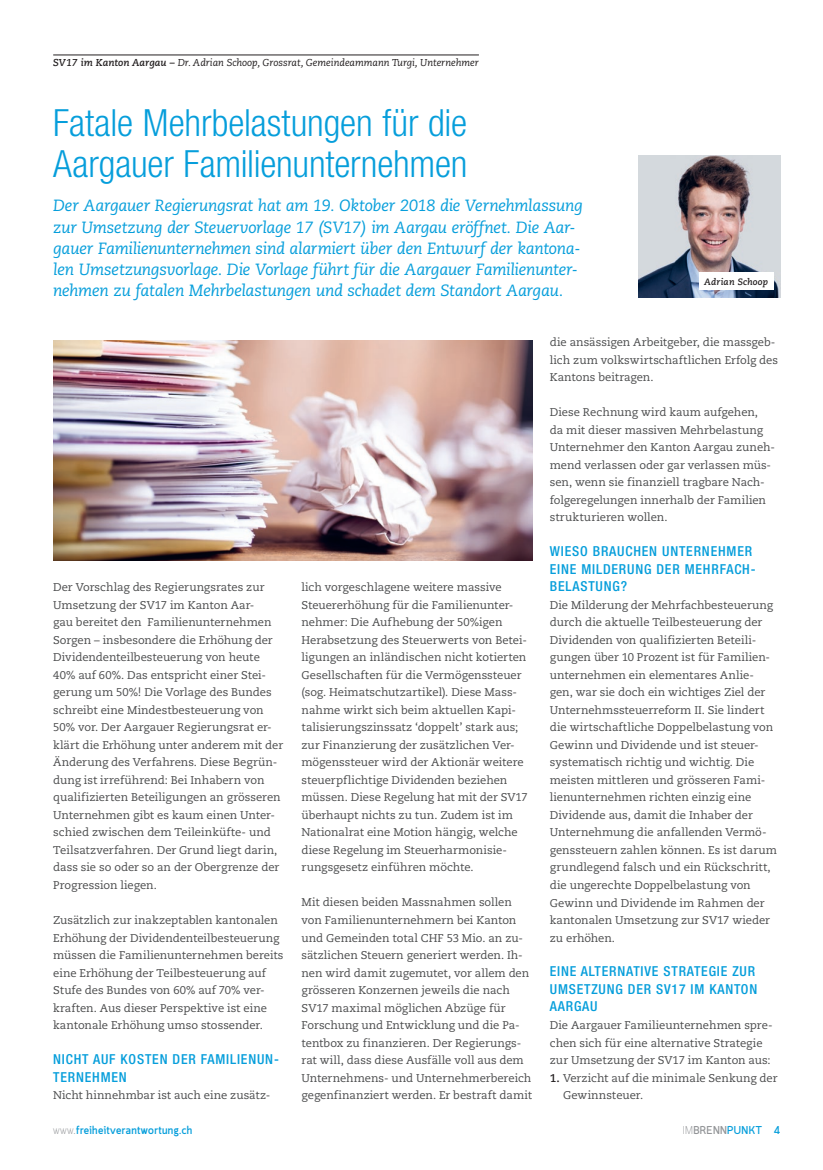
<style>
.page{position:relative;width:823px;height:1170px;background:#fff}
.page>*{position:absolute;margin:0;border:0;box-sizing:border-box;transform-origin:0 0}
.t1{font:300 condensed 37.5px/41.2px "Helvetica Neue LT Std";letter-spacing:-.005em;color:#069edb}
.t2{font:italic 16.25px/21.2px "Caecilia LT Std";letter-spacing:-.02em;color:#069edb}
.t3{font:500 condensed 13.75px/17.5px "Helvetica Neue LT Std";letter-spacing:.06em;color:#069edb}
.t4{font:11.25px/17.5px "Caecilia LT Std";letter-spacing:-.005em;color:#4b4c4d}
.t5{font:700 11.25px "Quark";letter-spacing:.03em;color:#069edb}
.t6{font:italic 10px "Caecilia LT Std";color:#231f20}
.t7{font:italic 700 9.12px "Caecilia LT Std";letter-spacing:.02em;color:#231f20}
.s1{font-weight:700}
.s2{font-weight:700;color:#231f20}
.s3{font-weight:300;color:#939598}
.s4{color:#939598}
</style>
<div class="page">
<hr style="left:53px;top:55px;width:425px;height:1px;background:#231f20">
<img style="left:53px;top:340px;width:478px;height:221px">
<img style="left:638px;top:156px;width:142px;height:142px">
<div style="left:698px;top:272px;width:74px;height:18px;background:#fff"></div>
<p class="t6" style="left:53px;top:57px;width:427px"><span class="s1">SV17 im Kanton Aargau –</span> Dr. Adrian Schoop, Grossrat, Gemeindeammann Turgi, Unternehmer</p>
<h1 class="t1" style="left:53px;top:102px;width:415px">Fatale Mehrbelastungen für die<br>Aargauer Familienunternehmen</h1>
<p class="t2" style="left:53px;top:195px;width:531px">Der Aargauer Regierungsrat hat am 19. Oktober 2018 die Vernehmlassung zur Umsetzung der Steuervorlage 17 (SV17) im Aargau eröffnet. Die Aar&shy;gauer Familienunternehmen sind alarmiert über den Entwurf der kantona&shy;len Umsetzungsvorlage. Die Vorlage führt für die Aargauer Familienunter&shy;nehmen zu fatalen Mehrbelastungen und schadet dem Standort Aargau.</p>
<p class="t7" style="left:703px;top:276px;width:65px">Adrian Schoop</p>
<p class="t4" style="left:53px;top:578px;width:231px">Der Vorschlag des Regierungsrates zur Umsetzung der SV17 im Kanton Aar-<br>gau bereitet den Familienunternehmen Sorgen – insbesondere die Erhöhung der Dividendenteilbesteuerung von heute 40% auf 60%. Das entspricht einer Stei&shy;gerung um 50%! Die Vorlage des Bundes schreibt eine Mindestbesteuerung von 50% vor. Der Aargauer Regierungsrat er&shy;klärt die Erhöhung unter anderem mit der Änderung des Verfahrens. Diese Begrün&shy;dung ist irreführend: Bei Inhabern von qualifizierten Beteiligungen an grösseren Unternehmen gibt es kaum einen Unter&shy;schied zwischen dem Teileinküfte- und Teilsatzverfahren. Der Grund liegt darin, dass sie so oder so an der Obergrenze der Progression liegen.</p>
<p class="t4" style="left:53px;top:911px;width:232px">Zusätzlich zur inakzeptablen kantonalen Erhöhung der Dividendenteilbesteuerung müssen die Familienunternehmen bereits eine Erhöhung der Teilbesteuerung auf Stufe des Bundes von 60% auf 70% ver&shy;kraften. Aus dieser Perspektive ist eine kantonale Erhöhung umso stossender.</p>
<p class="t3" style="left:53px;top:1050px;width:227px">NICHT AUF KOSTEN DER FAMILIENUN-<br>TERNEHMEN</p>
<p class="t4" style="left:53px;top:1086px;width:218px">Nicht hinnehmbar ist auch eine zusätz-</p>
<p class="t4" style="left:301px;top:578px;width:228px">lich vorgeschlagene weitere massive Steuererhöhung für die Familienunter&shy;nehmer: Die Aufhebung der 50%igen Herabsetzung des Steuerwerts von Betei&shy;ligungen an inländischen nicht kotierten Gesellschaften für die Vermögenssteuer (sog. Heimatschutzartikel). Diese Mass&shy;nahme wirkt sich beim aktuellen Kapi&shy;talisierungszinssatz ‘doppelt’ stark aus; zur Finanzierung der zusätzlichen Ver&shy;mögenssteuer wird der Aktionär weitere steuerpflichtige Dividenden beziehen müssen. Diese Regelung hat mit der SV17 überhaupt nichts zu tun. Zudem ist im Nationalrat eine Motion hängig, welche diese Regelung im Steuerharmonisie&shy;rungsgesetz einführen möchte.</p>
<p class="t4" style="left:301px;top:894px;width:232px">Mit diesen beiden Massnahmen sollen von Familienunternehmern bei Kanton und Gemeinden total CHF 53 Mio. an zu&shy;sätzlichen Steuern generiert werden. Ih&shy;nen wird damit zugemutet, vor allem den grösseren Konzernen jeweils die nach SV17 maximal möglichen Abzüge für Forschung und Entwicklung und die Pa&shy;tentbox zu finanzieren. Der Regierungs&shy;rat will, dass diese Ausfälle voll aus dem Unternehmens- und Unternehmerbereich gegenfinanziert werden. Er bestraft damit</p>
<p class="t4" style="left:549px;top:334px;width:230px">die ansässigen Arbeitgeber, die massgeb&shy;lich zum volkswirtschaftlichen Erfolg des<br>Kantons beitragen.</p>
<p class="t4" style="left:549px;top:404px;width:226px">Diese Rechnung wird kaum aufgehen,<br>da mit dieser massiven Mehrbelastung Unternehmer den Kanton Aargau zuneh&shy;mend verlassen oder gar verlassen müs&shy;sen, wenn sie finanziell tragbare Nach&shy;folgeregelungen innerhalb der Familien strukturieren wollen.</p>
<p class="t3" style="left:549px;top:542px;width:207px">WIESO BRAUCHEN UNTERNEHMER<br>EINE MILDERUNG DER MEHRFACH-<br>BELASTUNG?</p>
<p class="t4" style="left:549px;top:596px;width:229px">Die Milderung der Mehrfachbesteuerung durch die aktuelle Teilbesteuerung der Dividenden von qualifizierten Beteili&shy;gungen über 10 Prozent ist für Familien&shy;unternehmen ein elementares Anlie&shy;gen, war sie doch ein wichtiges Ziel der Unternehmssteuerreform II. Sie lindert die wirtschaftliche Doppelbelastung von Gewinn und Dividende und ist steuer&shy;systematisch richtig und wichtig. Die meisten mittleren und grösseren Fami&shy;lienunternehmen richten einzig eine Dividende aus, damit die Inhaber der Unternehmung die anfallenden Vermö&shy;genssteuern zahlen können. Es ist darum grundlegend falsch und ein Rückschritt, die ungerechte Doppelbelastung von Gewinn und Dividende im Rahmen der kantonalen Umsetzung zur SV17 wieder zu erhöhen.</p>
<p class="t3" style="left:549px;top:962px;width:209px">EINE ALTERNATIVE STRATEGIE ZUR<br>UMSETZUNG DER SV17 IM KANTON<br>AARGAU</p>
<p class="t4" style="left:549px;top:1016px;width:224px">Die Aargauer Familieunternehmen spre&shy;chen sich für eine alternative Strategie zur Umsetzung der SV17 im Kanton aus:</p>
<p class="t4" style="left:562px;top:1068px;width:216px;text-indent:-13px"><span class="s2">1.</span> Verzicht auf die minimale Senkung der<br>Gewinnsteuer.</p>
<p class="t5" style="left:53px;top:1123px;width:140px"><span class="s3">www.</span>freiheitverantwortung.ch</p>
<p class="t5" style="left:682px;top:1123px;width:99px"><span class="s3">IM</span><span class="s4">BRENN</span>PUNKT 4</p>
</div>
